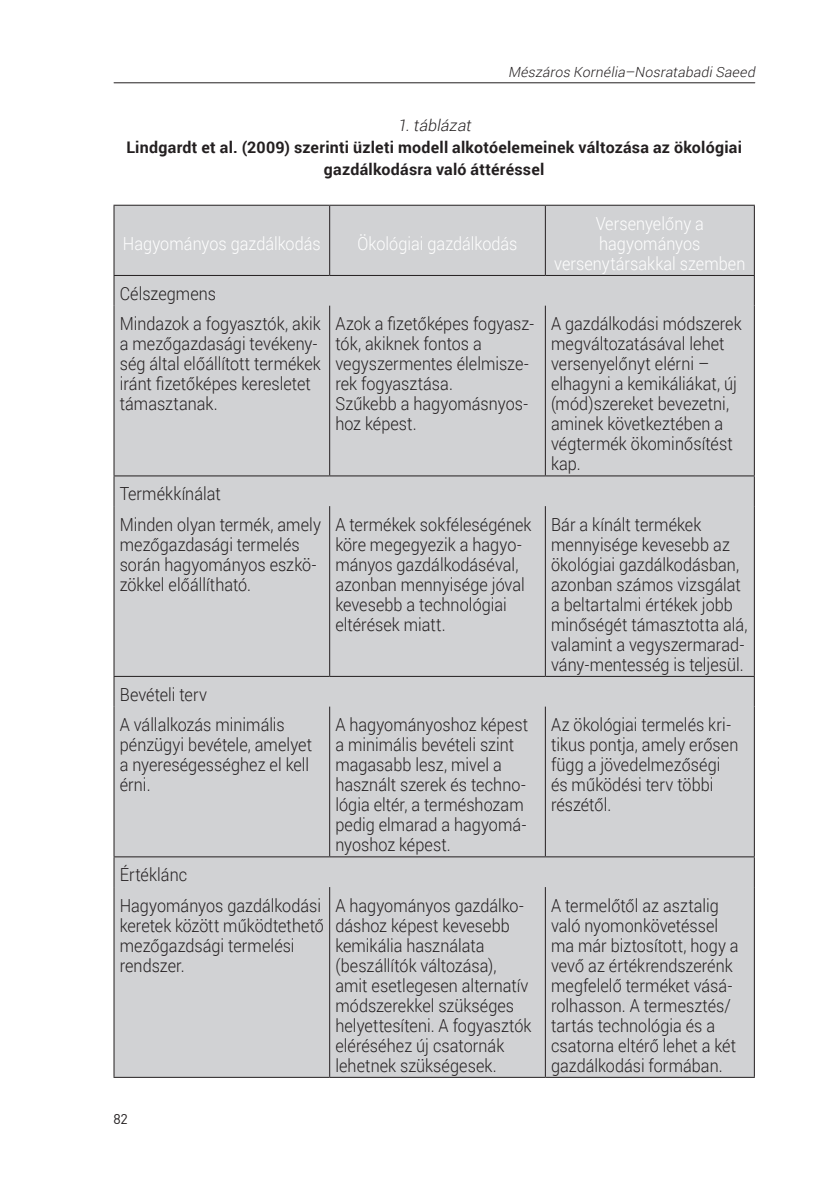
<style>
.page{position:relative;width:840px;height:1191px;background:#fff}
.page>*{position:absolute;margin:0;border:0;box-sizing:border-box;transform-origin:0 0}
.táblázat_szöveg{font:300 18px/20px "Roboto";letter-spacing:.005em;color:#231f20;scale:.9 1}
.táblázat_szöveg-2{font:300 18px/20px "Roboto";letter-spacing:.005em;color:#fff;text-align:center;scale:.9 1}
.táblázat_cím{font:700 16px/22px "Roboto";letter-spacing:.015em;color:#231f20;text-align:center}
.táblázat_cím-2{font:italic 300 16px "Roboto";color:#231f20}
.t1{font:italic 300 14px "Roboto";color:#231f20}
.t2{font:14px "DIN Pro";color:#231f20}
</style>
<div class="page">
<hr style="left:114px;top:82px;width:640px;height:1px;background:#231f20">
<div style="left:114px;top:206px;width:639px;height:870px;background:#d1d2d4"></div>
<hr style="left:113px;top:205px;width:216px;height:1px;background:#231f20">
<hr style="left:113px;top:206px;width:1px;height:69px;background:#231f20">
<hr style="left:329px;top:205px;width:216px;height:1px;background:#231f20">
<hr style="left:329px;top:206px;width:1px;height:69px;background:#231f20">
<hr style="left:545px;top:205px;width:209px;height:1px;background:#231f20">
<hr style="left:544px;top:206px;width:1px;height:69px;background:#231f20">
<hr style="left:753px;top:206px;width:1px;height:69px;background:#231f20">
<hr style="left:113px;top:275px;width:216px;height:1px;background:#231f20">
<hr style="left:113px;top:276px;width:1px;height:30px;background:#231f20">
<hr style="left:329px;top:275px;width:216px;height:1px;background:#231f20">
<hr style="left:545px;top:275px;width:209px;height:1px;background:#231f20">
<hr style="left:753px;top:276px;width:1px;height:30px;background:#231f20">
<hr style="left:113px;top:306px;width:1px;height:169px;background:#231f20">
<hr style="left:753px;top:306px;width:1px;height:169px;background:#231f20">
<hr style="left:113px;top:475px;width:216px;height:1px;background:#231f20">
<hr style="left:113px;top:476px;width:1px;height:30px;background:#231f20">
<hr style="left:329px;top:475px;width:216px;height:1px;background:#231f20">
<hr style="left:545px;top:475px;width:209px;height:1px;background:#231f20">
<hr style="left:753px;top:476px;width:1px;height:30px;background:#231f20">
<hr style="left:113px;top:506px;width:1px;height:170px;background:#231f20">
<hr style="left:329px;top:506px;width:1px;height:170px;background:#231f20">
<hr style="left:544px;top:506px;width:1px;height:170px;background:#231f20">
<hr style="left:753px;top:506px;width:1px;height:170px;background:#231f20">
<hr style="left:113px;top:676px;width:216px;height:1px;background:#231f20">
<svg style="left:113px;top:677px;width:1px;height:29px"></svg>
<hr style="left:329px;top:676px;width:216px;height:1px;background:#231f20">
<hr style="left:545px;top:676px;width:209px;height:1px;background:#231f20">
<svg style="left:753px;top:677px;width:1px;height:29px"></svg>
<hr style="left:113px;top:706px;width:1px;height:150px;background:#231f20">
<hr style="left:329px;top:706px;width:1px;height:150px;background:#231f20">
<hr style="left:544px;top:706px;width:1px;height:150px;background:#231f20">
<hr style="left:753px;top:706px;width:1px;height:150px;background:#231f20">
<hr style="left:113px;top:856px;width:216px;height:1px;background:#231f20">
<hr style="left:113px;top:857px;width:1px;height:30px;background:#231f20">
<hr style="left:329px;top:856px;width:216px;height:1px;background:#231f20">
<hr style="left:545px;top:856px;width:209px;height:1px;background:#231f20">
<hr style="left:753px;top:857px;width:1px;height:30px;background:#231f20">
<hr style="left:113px;top:887px;width:1px;height:189px;background:#231f20">
<hr style="left:329px;top:887px;width:1px;height:189px;background:#231f20">
<hr style="left:544px;top:887px;width:1px;height:189px;background:#231f20">
<hr style="left:753px;top:887px;width:1px;height:189px;background:#231f20">
<hr style="left:113px;top:1076px;width:216px;height:1px;background:#231f20">
<hr style="left:329px;top:1076px;width:216px;height:1px;background:#231f20">
<hr style="left:545px;top:1076px;width:209px;height:1px;background:#231f20">
<hr style="left:329px;top:306px;width:1px;height:169px;background:#231f20">
<hr style="left:544px;top:306px;width:1px;height:169px;background:#231f20">
<p class="t1" style="left:507px;top:62px;width:251px">Mészáros Kornélia–NosratabadiSaeed</p>
<p class="táblázat_cím-2" style="left:397px;top:114px;width:79px">1.táblázat</p>
<p class="táblázat_cím" style="left:126px;top:135px;width:616px">Lindgardt et al. (2009) szerinti üzleti modell alkotóelemeinek változása az ökológiai gazdálkodásra való áttéréssel</p>
<p class="táblázat_szöveg-2" style="left:123px;top:233px;width:221px">Hagyományos gazdálkodás</p>
<p class="táblázat_szöveg-2" style="left:357px;top:233px;width:179px">Ökológiai gazdálkodás</p>
<p class="táblázat_szöveg" style="left:120px;top:283px;width:109px">Célszegmens</p>
<p class="táblázat_szöveg" style="left:120px;top:313px;width:225px">Mindazok a fogyasztók, akik a mezőgazdasági tevékeny&shy;ség által előállított termékek iránt fizetőképes keresletet támasztanak.</p>
<p class="táblázat_szöveg" style="left:335px;top:313px;width:222px">Azok a fizetőképes fogyasz&shy;tók, akiknek fontos a vegyszermentes élelmisze&shy;rek fogyasztása.</p>
<p class="táblázat_szöveg" style="left:335px;top:393px;width:215px">Szűkebb a hagyomásnyos&shy;hoz képest.</p>
<p class="táblázat_szöveg-2" style="left:554px;top:213px;width:214px">Versenyelőny a hagyományos versenytársakkal szemben</p>
<p class="táblázat_szöveg" style="left:550px;top:313px;width:213px">A gazdálkodási módszerek megváltozatásával lehet versenyelőnyt elérni – elhagyni a kemikáliákat, új (mód)szereket bevezetni, aminek következtében a végtermék ökominősítést kap.</p>
<p class="táblázat_szöveg" style="left:120px;top:483px;width:114px">Termékkínálat</p>
<p class="táblázat_szöveg" style="left:120px;top:513px;width:225px">Minden olyan termék, amely mezőgazdasági termelés során hagyományos eszkö&shy;zökkel előállítható.</p>
<p class="táblázat_szöveg" style="left:335px;top:513px;width:219px">A termékek sokféleségének köre megegyezik a hagyo&shy;mányos gazdálkodáséval, azonban mennyisége jóval kevesebb a technológiai eltérések miatt.</p>
<p class="táblázat_szöveg" style="left:550px;top:513px;width:220px">Bár a kínált termékek mennyisége kevesebb az ökológiai gazdálkodásban, azonban számos vizsgálat a beltartalmi értékek jobb minőségét támasztotta alá, valamint a vegyszermarad&shy;vány-mentesség is teljesül.</p>
<p class="táblázat_szöveg" style="left:120px;top:684px;width:99px">Bevételi terv</p>
<p class="táblázat_szöveg" style="left:120px;top:714px;width:215px">A vállalkozás minimális pénzügyi bevétele, amelyet a nyereségességhez el kell érni.</p>
<p class="táblázat_szöveg" style="left:335px;top:714px;width:215px">A hagyományoshoz képest a minimális bevételi szint magasabb lesz, mivel a használt szerek és techno&shy;lógia eltér, a terméshozam pedig elmarad a hagyomá&shy;nyoshoz képest.</p>
<p class="táblázat_szöveg" style="left:550px;top:714px;width:209px">Az ökológiai termelés kri&shy;tikus pontja, amely erősen függ a jövedelmezőségi és működési terv többi részétől.</p>
<p class="táblázat_szöveg" style="left:120px;top:864px;width:76px">Értéklánc</p>
<p class="táblázat_szöveg" style="left:120px;top:894px;width:228px">Hagyományos gazdálkodási keretek között működtethető mezőgazdsági termelési rendszer.</p>
<p class="táblázat_szöveg" style="left:335px;top:894px;width:219px">A hagyományos gazdálko&shy;dáshoz képest kevesebb kemikália használata (beszállítók változása), amit esetlegesen alternatív módszerekkel szükséges helyettesíteni. A fogyasztók eléréséhez új csatornák lehetnek szükségesek.</p>
<p class="táblázat_szöveg" style="left:550px;top:894px;width:210px">A termelőtől az asztalig való nyomonkövetéssel ma már biztosított, hogy a vevő az értékrendszerénk megfelelő terméket vásá&shy;rolhasson. A termesztés/ tartás technológia és a csatorna eltérő lehet a két gazdálkodási formában.</p>
<p class="t2" style="left:113px;top:1109px;width:16px">82</p>
</div>
